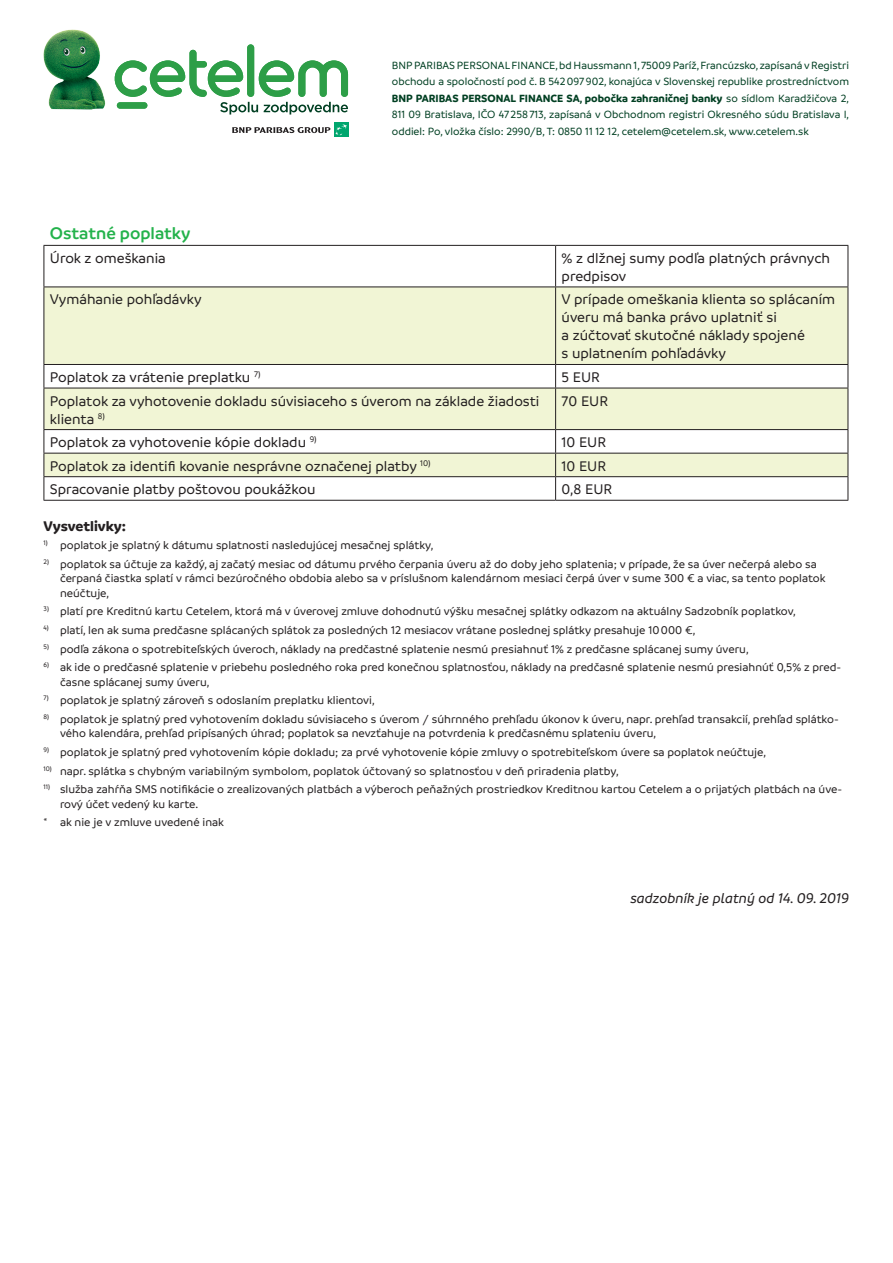
<style>
.page{position:relative;width:893px;height:1263px;background:#fff}
.page>*{position:absolute;margin:0;border:0;box-sizing:border-box;transform-origin:0 0}
.t1{font:600 18px "Branding";color:#23b24b}
.t2{font:500 15px/18px "Branding";color:#231f20}
.t3{font:italic 500 15px "Branding";color:#231f20}
.t4{font:700 15px "Branding";color:#231f20}
.t5{font:500 12px/14.4px "Branding";color:#231f20}
.t6{font:500 11.25px/16.5px "Branding";color:#003f22;text-align:justify}
.s1{font-weight:700}
</style>
<div class="page">
<img style="left:43px;top:29px;width:63px;height:81px">
<svg style="left:334px;top:123px;width:14px;height:14px"></svg>
<svg style="left:232px;top:124px;width:115px;height:11px"></svg>
<div style="left:247px;top:44px;width:7px;height:53px;background:#2d9e47;border-radius:4px"></div>
<svg style="left:114px;top:50px;width:234px;height:65px"></svg>
<svg style="left:45px;top:288px;width:803px;height:188px;fill:#f1f5d5"></svg>
<hr style="left:44px;top:245px;width:512px;height:1px;background:#231f20">
<hr style="left:44px;top:246px;width:1px;height:41px;background:#231f20">
<hr style="left:556px;top:245px;width:292px;height:1px;background:#231f20">
<hr style="left:555px;top:246px;width:1px;height:41px;background:#231f20">
<hr style="left:848px;top:246px;width:1px;height:41px;background:#231f20">
<hr style="left:555px;top:287px;width:1px;height:77px;background:#231f20">
<svg style="left:44px;top:365px;width:1px;height:23px"></svg>
<svg style="left:555px;top:365px;width:1px;height:23px"></svg>
<svg style="left:848px;top:365px;width:1px;height:23px"></svg>
<hr style="left:555px;top:388px;width:1px;height:41px;background:#231f20">
<svg style="left:555px;top:430px;width:1px;height:70px"></svg>
<hr style="left:44px;top:500px;width:512px;height:1px;background:#231f20">
<hr style="left:556px;top:500px;width:292px;height:1px;background:#231f20">
<hr style="left:44px;top:287px;width:512px;height:1px;background:#231f20">
<hr style="left:44px;top:287px;width:1px;height:77px;background:#231f20">
<hr style="left:556px;top:287px;width:292px;height:1px;background:#231f20">
<hr style="left:848px;top:287px;width:1px;height:77px;background:#231f20">
<hr style="left:44px;top:364px;width:512px;height:1px;background:#231f20">
<hr style="left:556px;top:364px;width:292px;height:1px;background:#231f20">
<hr style="left:44px;top:388px;width:512px;height:1px;background:#231f20">
<hr style="left:44px;top:388px;width:1px;height:41px;background:#231f20">
<hr style="left:556px;top:388px;width:292px;height:1px;background:#231f20">
<hr style="left:848px;top:388px;width:1px;height:41px;background:#231f20">
<hr style="left:44px;top:429px;width:512px;height:1px;background:#231f20">
<hr style="left:556px;top:429px;width:292px;height:1px;background:#231f20">
<hr style="left:44px;top:453px;width:512px;height:1px;background:#231f20">
<svg style="left:44px;top:430px;width:1px;height:70px"></svg>
<hr style="left:556px;top:453px;width:292px;height:1px;background:#231f20">
<svg style="left:848px;top:430px;width:1px;height:70px"></svg>
<hr style="left:44px;top:476px;width:512px;height:1px;background:#231f20">
<hr style="left:556px;top:476px;width:292px;height:1px;background:#231f20">
<p class="t6" style="left:392px;top:57px;width:459px">BNP PARIBAS PERSONAL FINANCE, bd Haussmann 1, 75009 Paríž, Francúzsko, zapísaná v Registri obchodu a spoločností pod č. B 542097902, konajúca v Slovenskej republike prostredníctvom <span class="s1">BNP PARIBAS PERSONAL FINANCE SA, pobočka zahraničnej banky</span> so sídlom Karadžičova 2, 811 09 Bratislava, IČO 47258713, zapísaná v Obchodnom registri Okresného súdu Bratislava I, oddiel: Po, vložka číslo: 2990/B, T: 0850 11 12 12, cetelem@cetelem.sk, www.cetelem.sk</p>
<h1 class="t1" style="left:50px;top:224px;width:142px">Ostatné poplatky</h1>
<p class="t2" style="left:50px;top:249px;width:117px">Úrok z omeškania</p>
<p class="t2" style="left:562px;top:249px;width:270px">% z dlžnej sumy podľa platných právnych predpisov</p>
<p class="t2" style="left:50px;top:291px;width:153px">Vymáhanie pohľadávky</p>
<p class="t2" style="left:562px;top:291px;width:275px">V prípade omeškania klienta so splácaním úveru má banka právo uplatniť si<br>a zúčtovať skutočné náklady spojené<br>s uplatnením pohľadávky</p>
<p class="t2" style="left:50px;top:368px;width:212px">Poplatok za vrátenie preplatku <sup>7)</sup></p>
<p class="t2" style="left:562px;top:368px;width:40px">5 EUR</p>
<p class="t2" style="left:50px;top:392px;width:491px">Poplatok za vyhotovenie dokladu súvisiaceho s úverom na základe žiadosti klienta <sup>8)</sup></p>
<p class="t2" style="left:562px;top:392px;width:48px">70 EUR</p>
<p class="t2" style="left:50px;top:433px;width:268px">Poplatok za vyhotovenie kópie dokladu <sup>9)</sup></p>
<p class="t2" style="left:562px;top:433px;width:46px">10 EUR</p>
<p class="t2" style="left:50px;top:457px;width:382px">Poplatok za identifi kovanie nesprávne označenej platby <sup>10)</sup></p>
<p class="t2" style="left:562px;top:457px;width:46px">10 EUR</p>
<p class="t2" style="left:50px;top:480px;width:267px">Spracovanie platby poštovou poukážkou</p>
<p class="t2" style="left:562px;top:480px;width:52px">0,8 EUR</p>
<p class="t4" style="left:44px;top:517px;width:84px">Vysvetlivky:</p>
<p class="t5" style="left:44px;top:538px;width:391px"><sup>1)</sup> poplatok je splatný k dátumu splatnosti nasledujúcej mesačnej splátky,</p>
<p class="t5" style="left:60px;top:557px;width:767px;text-indent:-17px"><sup>2)</sup> poplatok sa účtuje za každý, aj začatý mesiac od dátumu prvého čerpania úveru až do doby jeho splatenia; v prípade, že sa úver nečerpá alebo sa čerpaná čiastka splatí v rámci bezúročného obdobia alebo sa v príslušnom kalendárnom mesiaci čerpá úver v sume 300 € a viac, sa tento poplatok neúčtuje,</p>
<p class="t5" style="left:44px;top:604px;width:754px"><sup>3)</sup> platí pre Kreditnú kartu Cetelem, ktorá má v úverovej zmluve dohodnutú výšku mesačnej splátky odkazom na aktuálny Sadzobník poplatkov,</p>
<p class="t5" style="left:44px;top:623px;width:653px"><sup>4)</sup> platí, len ak suma predčasne splácaných splátok za posledných 12 mesiacov vrátane poslednej splátky presahuje 10000 €,</p>
<p class="t5" style="left:44px;top:642px;width:707px"><sup>5)</sup> podľa zákona o spotrebiteľských úveroch, náklady na predčastné splatenie nesmú presiahnuť 1% z predčasne splácanej sumy úveru,</p>
<p class="t5" style="left:60px;top:660px;width:783px;text-indent:-17px"><sup>6)</sup> ak ide o predčasné splatenie v priebehu posledného roka pred konečnou splatnosťou, náklady na predčasné splatenie nesmú presiahnúť 0,5% z pred&shy;časne splácanej sumy úveru,</p>
<p class="t5" style="left:44px;top:693px;width:333px"><sup>7)</sup> poplatok je splatný zároveň s odoslaním preplatku klientovi,</p>
<p class="t5" style="left:60px;top:712px;width:780px;text-indent:-16px"><sup>8)</sup> poplatok je splatný pred vyhotovením dokladu súvisiaceho s úverom / súhrnného prehľadu úkonov k úveru, napr. prehľad transakcií, prehľad splátko&shy;vého kalendára, prehľad pripísaných úhrad; poplatok sa nevzťahuje na potvrdenia k predčasnému splateniu úveru,</p>
<p class="t5" style="left:44px;top:745px;width:724px"><sup>9)</sup> poplatok je splatný pred vyhotovením kópie dokladu; za prvé vyhotovenie kópie zmluvy o spotrebiteľskom úvere sa poplatok neúčtuje,</p>
<p class="t5" style="left:44px;top:764px;width:577px"><sup>10)</sup> napr. splátka s chybným variabilným symbolom, poplatok účtovaný so splatnosťou v deň priradenia platby,</p>
<p class="t5" style="left:60px;top:782px;width:784px;text-indent:-16px"><sup>11)</sup> služba zahŕňa SMS notifikácie o zrealizovaných platbách a výberoch peňažných prostriedkov Kreditnou kartou Cetelem a o prijatých platbách na úve&shy;rový účet vedený ku karte.</p>
<p class="t5" style="left:44px;top:815px;width:182px">* ak nie je v zmluve uvedené inak</p>
<p class="t3" style="left:630px;top:890px;width:220px">sadzobník je platný od 14. 09. 2019</p>
</div>
